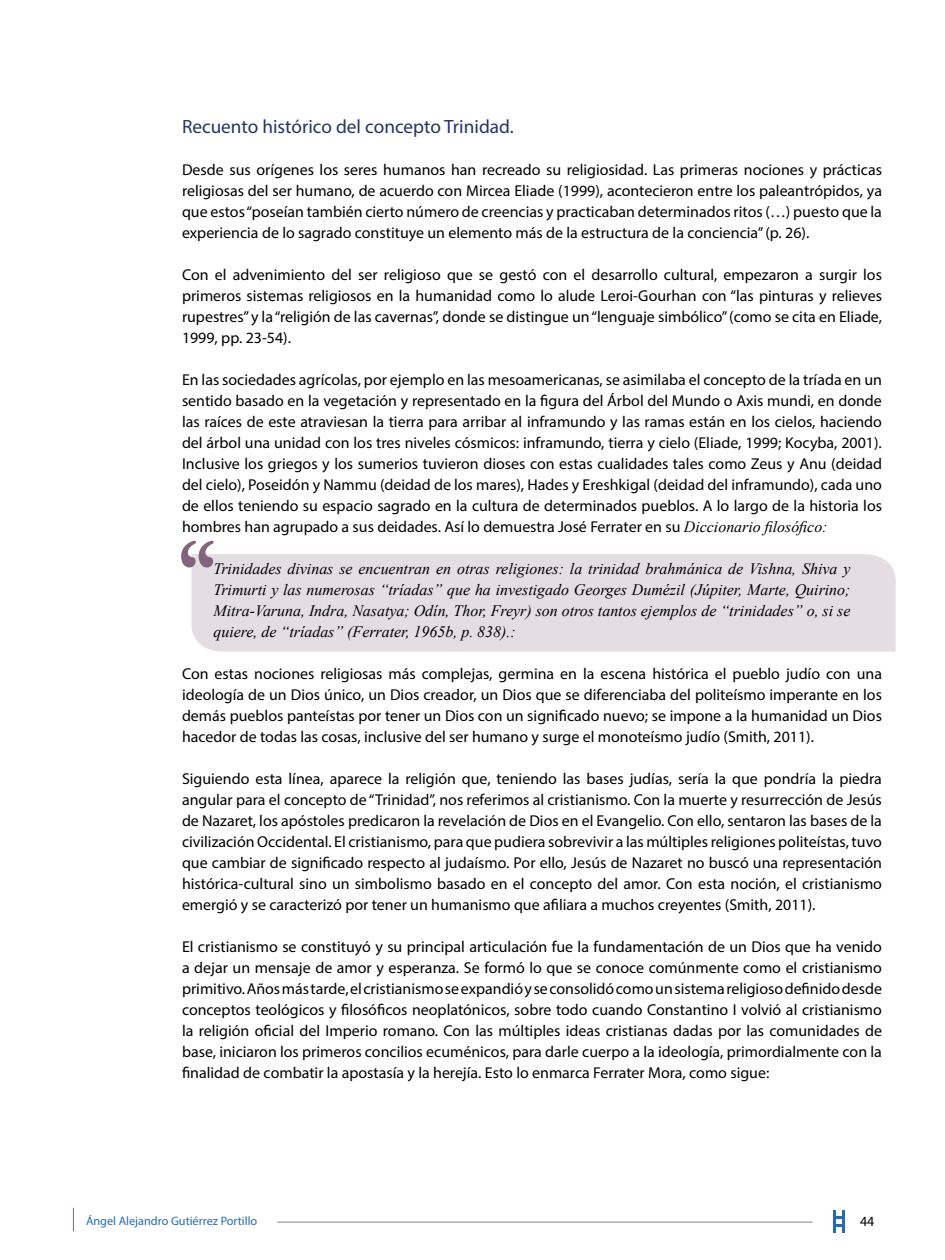
<style>
.page{position:relative;width:945px;height:1260px;background:#fff}
.page>*{position:absolute;margin:0;border:0;box-sizing:border-box;transform-origin:0 0}
.Contenido{font:19.25px "Myriad Pro";color:#24336b}
.Contenido-2{font:italic 15.92px/21px "Times New Roman";color:#000;text-align:justify}
.Contenido-3{font:15.75px/21px "Myriad Pro";color:#000;text-align:justify}
.t1{font:14px "Myriad Pro";color:#000}
.t2{font:12.25px "Myriad Pro";color:#266bb5}
.s1{font-family:"Times New Roman";font-style:italic}
</style>
<div class="page">
<hr style="left:277px;top:1222px;width:536px;height:1px;background:#808080">
<svg style="left:73px;top:1208px;width:1px;height:23px"></svg>
<svg style="left:833px;top:1210px;width:12px;height:23px"></svg>
<div style="left:192px;top:554px;width:704px;height:98px;background:#e4dde2"></div>
<svg style="left:181px;top:541px;width:33px;height:27px"></svg>
<p class="Contenido" style="left:182px;top:115px;width:333px">Recuento histórico del concepto Trinidad.</p>
<p class="Contenido-3" style="left:182px;top:159px;width:702px">Desde sus orígenes los seres humanos han recreado su religiosidad. Las primeras nociones y prácticas religiosas del ser humano, de acuerdo con Mircea Eliade (1999), acontecieron entre los paleantrópidos, ya que estos “poseían también cierto número de creencias y practicaban determinados ritos (…) puesto que la experiencia de lo sagrado constituye un elemento más de la estructura de la conciencia” (p. 26).</p>
<p class="Contenido-3" style="left:182px;top:264px;width:702px">Con el advenimiento del ser religioso que se gestó con el desarrollo cultural, empezaron a surgir los primeros sistemas religiosos en la humanidad como lo alude Leroi-Gourhan con “las pinturas y relieves rupestres” y la “religión de las cavernas”, donde se distingue un “lenguaje simbólico” (como se cita en Eliade, 1999, pp. 23-54).</p>
<p class="Contenido-3" style="left:182px;top:369px;width:702px">En las sociedades agrícolas, por ejemplo en las mesoamericanas, se asimilaba el concepto de la tríada en un sentido basado en la vegetación y representado en la figura del Árbol del Mundo o Axis mundi, en donde las raíces de este atraviesan la tierra para arribar al inframundo y las ramas están en los cielos, haciendo del árbol una unidad con los tres niveles cósmicos: inframundo, tierra y cielo (Eliade, 1999; Kocyba, 2001).<br>Inclusive los griegos y los sumerios tuvieron dioses con estas cualidades tales como Zeus y Anu (deidad del cielo), Poseidón y Nammu (deidad de los mares), Hades y Ereshkigal (deidad del inframundo), cada uno de ellos teniendo su espacio sagrado en la cultura de determinados pueblos. A lo largo de la historia los hombres han agrupado a sus deidades. Así lo demuestra José Ferrater en su <span class="s1">Diccionario filosófico:</span></p>
<p class="Contenido-2" style="left:214px;top:558px;width:639px">Trinidades divinas se encuentran en otras religiones: la trinidad brahmánica de Vishna, Shiva y Trimurti y las numerosas “tríadas” que ha investigado Georges Dumézil (Júpiter, Marte, Quirino; Mitra-Varuna, Indra, Nasatya; Odín, Thor, Freyr) son otros tantos ejemplos de “trinidades” o, si se quiere, de “tríadas” (Ferrater, 1965b, p. 838).:</p>
<p class="Contenido-3" style="left:182px;top:663px;width:702px">Con estas nociones religiosas más complejas, germina en la escena histórica el pueblo judío con una ideología de un Dios único, un Dios creador, un Dios que se diferenciaba del politeísmo imperante en los demás pueblos panteístas por tener un Dios con un significado nuevo; se impone a la humanidad un Dios hacedor de todas las cosas, inclusive del ser humano y surge el monoteísmo judío (Smith, 2011).</p>
<p class="Contenido-3" style="left:182px;top:768px;width:702px">Siguiendo esta línea, aparece la religión que, teniendo las bases judías, sería la que pondría la piedra angular para el concepto de “Trinidad”, nos referimos al cristianismo. Con la muerte y resurrección de Jesús de Nazaret, los apóstoles predicaron la revelación de Dios en el Evangelio. Con ello, sentaron las bases de la civilización Occidental. El cristianismo, para que pudiera sobrevivir a las múltiples religiones politeístas, tuvo que cambiar de significado respecto al judaísmo. Por ello, Jesús de Nazaret no buscó una representación histórica-cultural sino un simbolismo basado en el concepto del amor. Con esta noción, el cristianismo emergió y se caracterizó por tener un humanismo que afiliara a muchos creyentes (Smith, 2011).</p>
<p class="Contenido-3" style="left:182px;top:936px;width:702px">El cristianismo se constituyó y su principal articulación fue la fundamentación de un Dios que ha venido a dejar un mensaje de amor y esperanza. Se formó lo que se conoce comúnmente como el cristianismo primitivo. Años más tarde, el cristianismo se expandió y se consolidó como un sistema religioso definido desde conceptos teológicos y filosóficos neoplatónicos, sobre todo cuando Constantino I volvió al cristianismo la religión oficial del Imperio romano. Con las múltiples ideas cristianas dadas por las comunidades de base, iniciaron los primeros concilios ecuménicos, para darle cuerpo a la ideología, primordialmente con la finalidad de combatir la apostasía y la herejía. Esto lo enmarca Ferrater Mora, como sigue:</p>
<p class="t2" style="left:86px;top:1214px;width:173px">Ángel Alejandro Gutiérrez Portillo</p>
<p class="t1" style="left:860px;top:1213px;width:16px">44</p>
</div>
